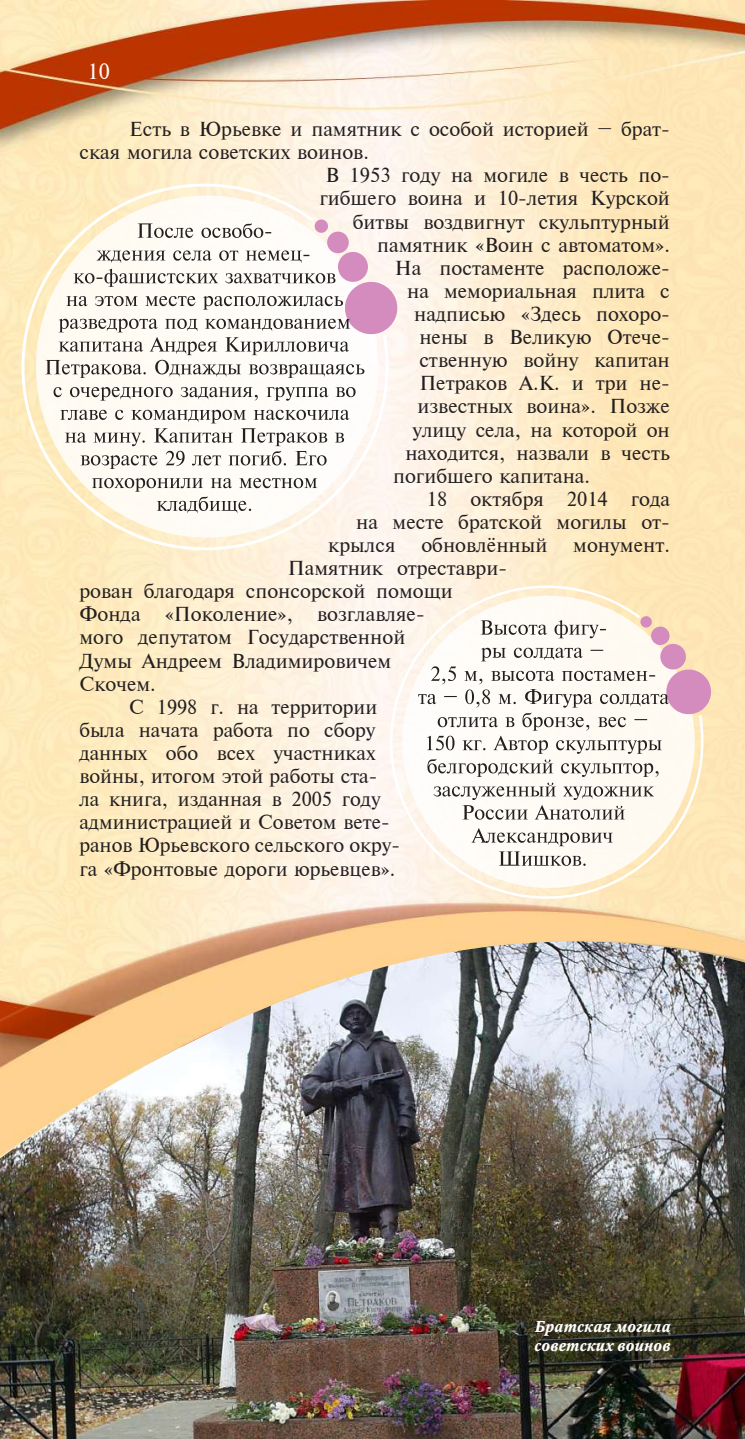
<style>
.page{position:relative;width:745px;height:1439px;background:#fff}
.page>*{position:absolute;margin:0;border:0;box-sizing:border-box;transform-origin:0 0}
.t1{font:21px "Newton C";color:#fff}
.t2{font:19.25px/23.1px "Newton C";color:#231f20}
.t3{font:italic 700 15.75px/18.9px "Octava";color:#fff}
</style>
<div class="page">
<img style="left:0;top:0;width:744px;height:1439px">
<img style="left:744px;top:509px;width:1px;height:494px">
<img style="left:0;top:941px;width:744px;height:217px">
<svg style="left:16px;top:178px;width:373px;height:377px"></svg>
<svg style="left:92px;top:478px;width:225px;height:35px"></svg>
<svg style="left:60px;top:410px;width:289px;height:59px"></svg>
<svg style="left:54px;top:387px;width:301px;height:14px"></svg>
<svg style="left:45px;top:219px;width:354px;height:159px"></svg>
<svg style="left:385px;top:581px;width:318px;height:322px"></svg>
<svg style="left:471px;top:828px;width:141px;height:38px"></svg>
<svg style="left:418px;top:615px;width:294px;height:204px"></svg>
<p class="t1" style="left:87px;top:59px;width:24px">10</p>
<p class="t2" style="left:129px;top:118px;width:542px">Есть в Юрьевке и памятник с особой историей – брат-</p>
<p class="t2" style="left:79px;top:141px;width:291px">ская могила советских воинов.</p>
<p class="t2" style="left:325px;top:164px;width:346px">В 1953 году на могиле в честь по-</p>
<p class="t2" style="left:319px;top:187px;width:351px">гибшего воина и 10-летия Курской</p>
<p class="t2" style="left:352px;top:210px;width:318px">битвы воздвигнут скульптурный</p>
<p class="t2" style="left:377px;top:233px;width:294px">памятник «Воин с автоматом».</p>
<p class="t2" style="left:394px;top:256px;width:276px">На постаменте расположе-</p>
<p class="t2" style="left:407px;top:279px;width:264px">на мемориальная плита с</p>
<p class="t2" style="left:414px;top:302px;width:257px">надписью «Здесь похоро-</p>
<p class="t2" style="left:419px;top:326px;width:252px">нены в Великую Отече-</p>
<p class="t2" style="left:419px;top:349px;width:252px">ственную войну капитан</p>
<p class="t2" style="left:419px;top:372px;width:252px">Петраков А.К. и три не-</p>
<p class="t2" style="left:417px;top:395px;width:254px">известных воина». Позже</p>
<p class="t2" style="left:412px;top:418px;width:259px">улицу села, на которой он</p>
<p class="t2" style="left:405px;top:441px;width:266px">находится, назвали в честь</p>
<p class="t2" style="left:393px;top:464px;width:198px">погибшего капитана.</p>
<p class="t2" style="left:426px;top:487px;width:244px">18 октября 2014 года</p>
<p class="t2" style="left:356px;top:510px;width:315px">на месте братской могилы от-</p>
<p class="t2" style="left:328px;top:533px;width:69px">крылся</p>
<p class="t2" style="left:421px;top:533px;width:127px">обновлённый</p>
<p class="t2" style="left:573px;top:533px;width:98px">монумент.</p>
<p class="t2" style="left:79px;top:557px;width:428px;text-indent:208px">Памятник отреставри&shy;рован благодаря спонсорской помощи<br>Фонда</p>
<p class="t2" style="left:165px;top:603px;width:130px">«Поколение»,</p>
<p class="t2" style="left:317px;top:603px;width:109px">возглавляе-</p>
<p class="t2" style="left:79px;top:626px;width:327px">мого депутатом Государственной</p>
<p class="t2" style="left:79px;top:649px;width:313px">Думы Андреем Владимировичем</p>
<p class="t2" style="left:79px;top:672px;width:78px">Скочем.</p>
<p class="t2" style="left:129px;top:695px;width:249px">С 1998 г. на территории</p>
<p class="t2" style="left:79px;top:718px;width:297px">была начата работа по сбору</p>
<p class="t2" style="left:79px;top:741px;width:297px">данных обо всех участниках</p>
<p class="t2" style="left:79px;top:764px;width:299px">войны, итогом этой работы ста-</p>
<p class="t2" style="left:79px;top:788px;width:302px">ла книга, изданная в 2005 году</p>
<p class="t2" style="left:79px;top:811px;width:311px">администрацией и Советом вете-</p>
<p class="t2" style="left:79px;top:834px;width:322px">ранов Юрьевского сельского окру-</p>
<p class="t2" style="left:79px;top:857px;width:317px">га «Фронтовые дороги юрьевцев».</p>
<p class="t3" style="left:533px;top:1317px;width:138px">Братская могила советских воинов</p>
</div>
